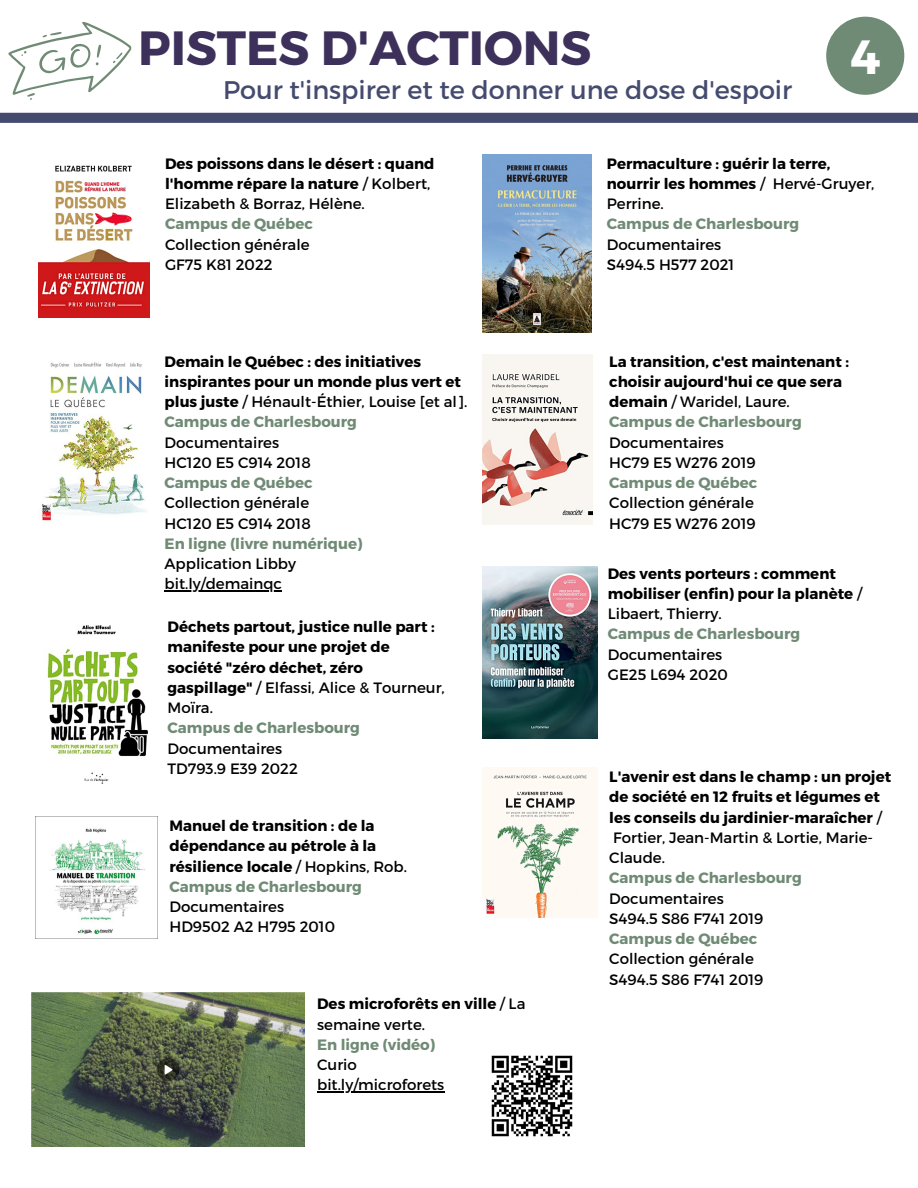
<style>
.page{position:relative;width:918px;height:1188px;background:#fff}
.page>*{position:absolute;margin:0;border:0;box-sizing:border-box;transform-origin:0 0}
.t1{font:700 48px "Montserrat";color:#3d315b}
.t2{font:700 48px "Montserrat";color:#fff}
.t3{font:25.5px "Montserrat";color:#444b6e}
.t4{font:700 15px/20.2px "Montserrat";color:#000}
.t5{font:15px "Montserrat";color:#000}
.t6{font:700 15px "Montserrat";color:#708b75}
.s1{font-weight:400}
</style>
<div class="page">
<div style="left:826px;top:17px;width:78px;height:78px;background:#708b75;border-radius:50%"></div>
<div style="left:0;top:113px;width:918px;height:10px;background:#444b6e"></div>
<svg style="left:8px;top:22px;width:124px;height:78px"></svg>
<img style="left:38px;top:165px;width:112px;height:152px">
<img style="left:39px;top:362px;width:108px;height:159px">
<img style="left:47px;top:625px;width:101px;height:159px">
<img style="left:50px;top:828px;width:95px;height:107px">
<img style="left:482px;top:154px;width:109px;height:178px">
<img style="left:482px;top:355px;width:110px;height:170px">
<img style="left:482px;top:566px;width:116px;height:172px">
<img style="left:482px;top:768px;width:116px;height:150px">
<img style="left:491px;top:1055px;width:82px;height:82px">
<img style="left:31px;top:993px;width:274px;height:154px">
<hr style="left:165px;top:591px;width:117px;height:1px;background:#000">
<hr style="left:317px;top:1092px;width:127px;height:1px;background:#000">
<p class="t1" style="left:138px;top:16px;width:455px">PISTES D'ACTIONS</p>
<p class="t2" style="left:850px;top:26px;width:32px">4</p>
<p class="t3" style="left:223px;top:73px;width:571px">Pour t'inspirer et te donner une dose d'espoir</p>
<p class="t4" style="left:165px;top:152px;width:271px">Des poissons dans le désert : quand l'homme répare la nature <span class="s1">/ Kolbert,<br>Elizabeth &amp; Borraz, Hélène.</span></p>
<p class="t6" style="left:165px;top:214px;width:149px">Campus de Québec</p>
<p class="t5" style="left:165px;top:234px;width:146px">Collection générale</p>
<p class="t5" style="left:165px;top:255px;width:109px">GF75 K81 2022</p>
<p class="t4" style="left:165px;top:350px;width:304px">Demain le Québec : des initiatives inspirantes pour un monde plus vert et plus juste <span class="s1">/ Hénault-Éthier, Louise [et al].</span></p>
<p class="t6" style="left:165px;top:412px;width:194px">Campus de Charlesbourg</p>
<p class="t5" style="left:165px;top:433px;width:116px">Documentaires</p>
<p class="t5" style="left:165px;top:453px;width:148px">HC120 E5 C914 2018</p>
<p class="t6" style="left:165px;top:473px;width:149px">Campus de Québec</p>
<p class="t5" style="left:165px;top:493px;width:146px">Collection générale</p>
<p class="t5" style="left:165px;top:514px;width:148px">HC120 E5 C914 2018</p>
<p class="t6" style="left:165px;top:534px;width:199px">En ligne (livre numérique)</p>
<p class="t5" style="left:165px;top:554px;width:133px">Application Libby</p>
<p class="t5" style="left:165px;top:574px;width:119px">bit.ly/demainqc</p>
<p class="t4" style="left:168px;top:616px;width:279px">Déchets partout, justice nulle part : manifeste pour une projet de société "zéro déchet, zéro gaspillage" <span class="s1">/ Elfassi, Alice &amp; Tourneur,<br>Moïra.</span></p>
<p class="t6" style="left:168px;top:718px;width:194px">Campus de Charlesbourg</p>
<p class="t5" style="left:168px;top:738px;width:116px">Documentaires</p>
<p class="t5" style="left:168px;top:759px;width:132px">TD793.9 E39 2022</p>
<p class="t4" style="left:170px;top:815px;width:239px">Manuel de transition : de la dépendance au pétrole à la résilience locale <span class="s1">/ Hopkins, Rob.</span></p>
<p class="t6" style="left:170px;top:877px;width:194px">Campus de Charlesbourg</p>
<p class="t5" style="left:170px;top:897px;width:116px">Documentaires</p>
<p class="t5" style="left:170px;top:917px;width:167px">HD9502 A2 H795 2010</p>
<p class="t4" style="left:317px;top:993px;width:210px">Des microforêts en ville <span class="s1">/ La semaine verte.</span></p>
<p class="t6" style="left:317px;top:1035px;width:120px">En ligne (vidéo)</p>
<p class="t5" style="left:317px;top:1055px;width:41px">Curio</p>
<p class="t5" style="left:317px;top:1075px;width:129px">bit.ly/microforets</p>
<p class="t4" style="left:607px;top:152px;width:269px">Permaculture : guérir la terre, nourrir les hommes <span class="s1">/ Hervé-Gruyer,<br>Perrine.</span></p>
<p class="t6" style="left:607px;top:214px;width:194px">Campus de Charlesbourg</p>
<p class="t5" style="left:607px;top:234px;width:116px">Documentaires</p>
<p class="t5" style="left:607px;top:255px;width:129px">S494.5 H577 2021</p>
<p class="t4" style="left:609px;top:350px;width:241px">La transition, c'est maintenant : choisir aujourd'hui ce que sera demain <span class="s1">/ Waridel, Laure.</span></p>
<p class="t6" style="left:609px;top:412px;width:194px">Campus de Charlesbourg</p>
<p class="t5" style="left:609px;top:433px;width:116px">Documentaires</p>
<p class="t5" style="left:609px;top:453px;width:148px">HC79 E5 W276 2019</p>
<p class="t6" style="left:609px;top:473px;width:149px">Campus de Québec</p>
<p class="t5" style="left:609px;top:493px;width:146px">Collection générale</p>
<p class="t5" style="left:609px;top:514px;width:148px">HC79 E5 W276 2019</p>
<p class="t4" style="left:608px;top:562px;width:256px">Des vents porteurs : comment mobiliser (enfin) pour la planète <span class="s1">/<br>Libaert, Thierry.</span></p>
<p class="t6" style="left:608px;top:624px;width:194px">Campus de Charlesbourg</p>
<p class="t5" style="left:608px;top:645px;width:116px">Documentaires</p>
<p class="t5" style="left:608px;top:665px;width:122px">GE25 L694 2020</p>
<p class="t4" style="left:609px;top:766px;width:283px">L'avenir est dans le champ : un projet de société en 12 fruits et légumes et les conseils du jardinier-maraîcher <span class="s1">/<br>Fortier, Jean-Martin &amp; Lortie, Marie-<br>Claude.</span></p>
<p class="t6" style="left:609px;top:868px;width:194px">Campus de Charlesbourg</p>
<p class="t5" style="left:609px;top:889px;width:116px">Documentaires</p>
<p class="t5" style="left:609px;top:909px;width:156px">S494.5 S86 F741 2019</p>
<p class="t6" style="left:609px;top:929px;width:149px">Campus de Québec</p>
<p class="t5" style="left:609px;top:949px;width:146px">Collection générale</p>
<p class="t5" style="left:609px;top:970px;width:156px">S494.5 S86 F741 2019</p>
</div>
